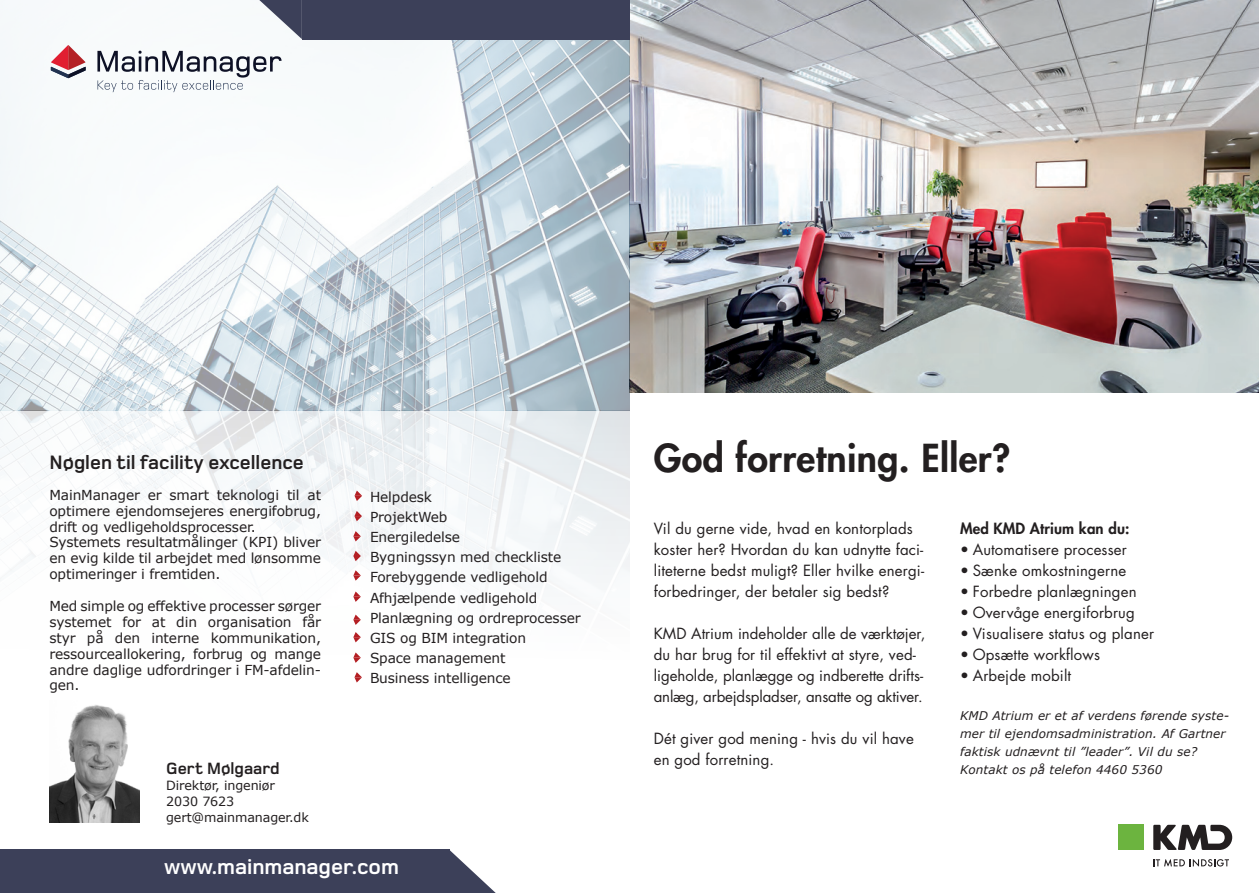
<style>
.page{position:relative;width:1259px;height:893px;background:#fff}
.page>*{position:absolute;margin:0;border:0;box-sizing:border-box;transform-origin:0 0}
.t1{font:800 37.5px "Futura LT";letter-spacing:.01em;color:#231f20}
.t2{font:700 22.2px "Foundry Monoline";color:#fff}
.t3{font:700 20.1px "Foundry Monoline";color:#231f20}
.t4{font:700 16.95px "Foundry Monoline";color:#231f20}
.t5{font:15px/21px "Futura LT";letter-spacing:.01em;color:#231f20}
.t6{font:800 15px "Futura LT";letter-spacing:.01em;color:#231f20}
.t7{font:13.8px/15.9px "Verdana";letter-spacing:-.01em;color:#231f20}
.t8{font:12.75px/15.9px "Verdana";letter-spacing:-.01em;color:#231f20}
.t9{font:italic 12px/18px "Verdana";letter-spacing:.01em;color:#231f20}
</style>
<div class="page">
<svg style="left:1153px;top:825px;width:79px;height:25px"></svg>
<svg style="left:1153px;top:859px;width:76px;height:7px"></svg>
<div style="left:1118px;top:825px;width:26px;height:25px;background:#6cb43f"></div>
<img style="left:629px;top:0;width:630px;height:392px">
<img style="left:0;top:27px;width:629px;height:796px">
<svg style="left:259px;top:0;width:43px;height:39px"></svg>
<div style="left:302px;top:0;width:327px;height:39px;background:#3c4059"></div>
<svg style="left:449px;top:850px;width:47px;height:43px"></svg>
<div style="left:0;top:850px;width:449px;height:43px;background:#3c4059"></div>
<svg style="left:51px;top:45px;width:35px;height:33px"></svg>
<svg style="left:97px;top:51px;width:184px;height:41px"></svg>
<img style="left:49px;top:700px;width:90px;height:123px">
<svg style="left:354px;top:491px;width:8px;height:10px"></svg>
<svg style="left:354px;top:511px;width:8px;height:10px"></svg>
<svg style="left:353px;top:531px;width:8px;height:10px"></svg>
<svg style="left:353px;top:551px;width:8px;height:10px"></svg>
<svg style="left:353px;top:570px;width:8px;height:11px"></svg>
<svg style="left:353px;top:592px;width:8px;height:10px"></svg>
<svg style="left:353px;top:615px;width:8px;height:10px"></svg>
<svg style="left:353px;top:632px;width:8px;height:10px"></svg>
<svg style="left:353px;top:652px;width:8px;height:11px"></svg>
<svg style="left:354px;top:672px;width:8px;height:10px"></svg>
<p class="t3" style="left:49px;top:451px;width:256px">Nøglen til facility excellence</p>
<p class="t7" style="left:49px;top:487px;width:273px">MainManager er smart teknologi til at optimere ejendomsejeres energifobrug, drift og vedligeholdsprocesser.<br>Systemets resultatmålinger (KPI) bliver en evig kilde til arbejdet med lønsomme optimeringer i fremtiden.</p>
<p class="t7" style="left:49px;top:598px;width:273px;text-align:justify">Med simple og effektive processer sørger systemet for at din organisation får styr på den interne kommunikation, ressourceallokering, forbrug og mange andre daglige udfordringer i FM-afdelin&shy;gen.</p>
<p class="t4" style="left:166px;top:759px;width:115px">Gert Mølgaard</p>
<p class="t8" style="left:166px;top:777px;width:144px">Direktør, ingeniør<br>2030 7623 gert@mainmanager.dk</p>
<p class="t7" style="left:370px;top:487px;width:212px;line-height:20.1px">Helpdesk<br>ProjektWeb<br>Energiledelse<br>Bygningssyn med checkliste<br>Forebyggende vedligehold<br>Afhjælpende vedligehold<br>Planlægning og ordreprocesser<br>GIS og BIM integration<br>Space management<br>Business intelligence</p>
<p class="t2" style="left:164px;top:854px;width:236px">www.mainmanager.com</p>
<p class="t1" style="left:654px;top:433px;width:358px">God forretning. Eller?</p>
<p class="t5" style="left:654px;top:518px;width:272px">Vil du gerne vide, hvad en kontorplads koster her? Hvordan du kan udnytte faci&shy;liteterne bedst muligt? Eller hvilke energi&shy;forbedringer, der betaler sig bedst?</p>
<p class="t5" style="left:654px;top:623px;width:273px">KMD Atrium indeholder alle de værktøjer, du har brug for til effektivt at styre, ved&shy;ligeholde, planlægge og indberette drifts&shy;anlæg, arbejdspladser, ansatte og aktiver.</p>
<p class="t5" style="left:654px;top:728px;width:261px">Dét giver god mening - hvis du vil have en god forretning.</p>
<p class="t6" style="left:960px;top:518px;width:171px">Med KMD Atrium kan du:</p>
<p class="t5" style="left:960px;top:539px;width:168px">• Automatisere processer</p>
<p class="t5" style="left:960px;top:560px;width:168px">• Sænke omkostningerne</p>
<p class="t5" style="left:960px;top:581px;width:178px">• Forbedre planlægningen</p>
<p class="t5" style="left:960px;top:602px;width:176px">• Overvåge energiforbrug</p>
<p class="t5" style="left:960px;top:623px;width:195px">• Visualisere status og planer</p>
<p class="t5" style="left:960px;top:644px;width:142px">• Opsætte workflows</p>
<p class="t5" style="left:960px;top:665px;width:113px">• Arbejde mobilt</p>
<p class="t9" style="left:960px;top:707px;width:271px">KMD Atrium er et af verdens førende syste&shy;mer til ejendomsadministration. Af Gartner faktisk udnævnt til ”leader”. Vil du se?<br>Kontakt os på telefon 4460 5360</p>
</div>
